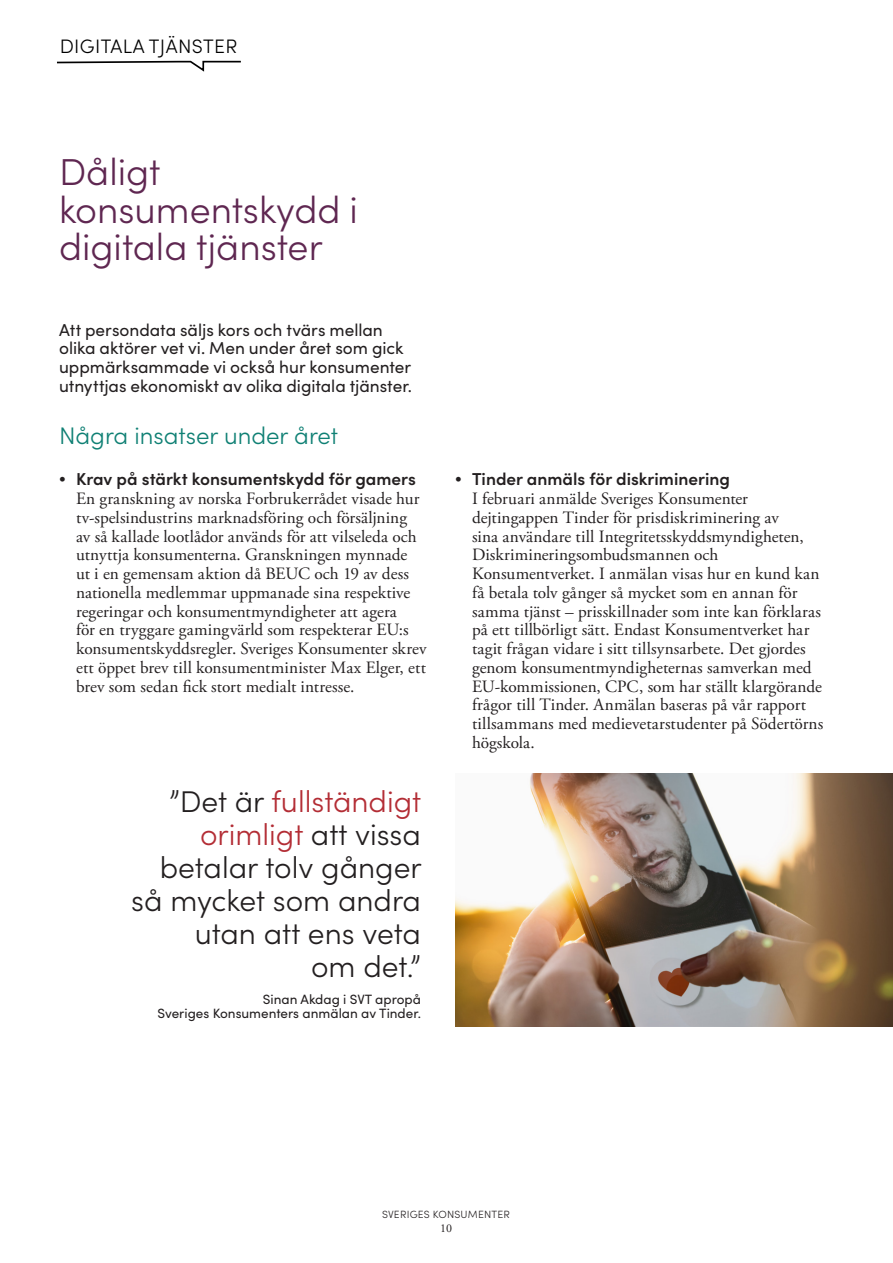
<style>
.page{position:relative;width:893px;height:1263px;background:#fff}
.page>*{position:absolute;margin:0;border:0;box-sizing:border-box;transform-origin:0 0}
.Brödtext{font:300 37.5px/37.5px "Sofia Pro";color:#5f2751}
.Citat{font:300 30px/33px "Sofia Pro";color:#231f20;text-align:right}
.Rubrik_insatser{font:300 24px "Sofia Pro";color:#0f8074}
.Rubrik_avsnitt_-_vän{font:300 19.5px "Sofia Pro";letter-spacing:.02em;color:#000}
.t1{font:17.25px/18.8px "Adobe Garamond Pro";letter-spacing:.005em;color:#231f20}
.Ingress{font:17.25px/18.8px "Sofia Pro";color:#231f20}
.Citat_namn{font:13.5px/13.5px "Sofia Pro";color:#231f20;text-align:right}
.t2{font:12px "Adobe Garamond Pro";color:#231f20}
.t3{font:300 10.5px "Sofia Pro";letter-spacing:.02em;color:#231f20}
.s1{font-family:"Sofia Pro";font-weight:600}
.s2{color:#b32d35}
</style>
<div class="page">
<img style="left:455px;top:773px;width:438px;height:254px">
<svg style="left:57px;top:60px;width:184px;height:12px"></svg>
<p class="Rubrik_avsnitt_-_vän" style="left:60px;top:32px;width:179px">DIGITALA TJÄNSTER</p>
<p class="Brödtext" style="left:59px;top:151px;width:300px">Dåligt konsumentskydd i digitala tjänster</p>
<p class="Ingress" style="left:59px;top:319px;width:354px">Att persondata säljs kors och tvärs mellan olika aktörer vet vi. Men under året som gick uppmärksammade vi också hur konsumenter utnyttjas ekonomiskt av olika digitala tjänster.</p>
<p class="Rubrik_insatser" style="left:59px;top:418px;width:280px">Några insatser under året</p>
<p class="t1" style="left:76px;top:471px;width:352px;text-indent:-17px">• <span class="s1">Krav på stärkt konsumentskydd för gamers </span>En granskning av norska Forbrukerrådet visade hur tv-spelsindustrins marknadsföring och försäljning<br>av så kallade lootlådor används för att vilseleda och utnyttja konsumenterna. Granskningen mynnade<br>ut i en gemensam aktion då BEUC och 19 av dess nationella medlemmar uppmanade sina respektive regeringar och konsumentmyndigheter att agera<br>för en tryggare gamingvärld som respekterar EU:s konsumentskyddsregler. Sveriges Konsumenter skrev ett öppet brev till konsumentminister Max Elger, ett brev som sedan fick stort medialt intresse.</p>
<p class="t1" style="left:472px;top:471px;width:353px;text-indent:-17px">• <span class="s1">Tinder anmäls för diskriminering<br></span>I februari anmälde Sveriges Konsumenter dejtingappen Tinder för prisdiskriminering av<br>sina användare till Integritetsskyddsmyndigheten, Diskrimineringsombudsmannen och Konsumentverket. I anmälan visas hur en kund kan få betala tolv gånger så mycket som en annan för samma tjänst – prisskillnader som inte kan förklaras på ett tillbörligt sätt. Endast Konsumentverket har tagit frågan vidare i sitt tillsynsarbete. Det gjordes genom konsumentmyndigheternas samverkan med EU-kommissionen, CPC, som har ställt klargörande frågor till Tinder. Anmälan baseras på vår rapport tillsammans med medievetarstudenter på Södertörns högskola.</p>
<p class="Citat" style="left:131px;top:783px;width:292px">”Det är <span class="s2">fullständigt orimligt</span> att vissa betalar tolv gånger så mycket som andra utan att ens veta<br>om det.”</p>
<p class="Citat_namn" style="left:158px;top:992px;width:265px">Sinan Akdag i SVT apropå<br>Sveriges Konsumenters anmälan av Tinder.</p>
<p class="t3" style="left:382px;top:1206px;width:130px">SVERIGES KONSUMENTER</p>
<p class="t2" style="left:440px;top:1221px;width:13px">10</p>
</div>
